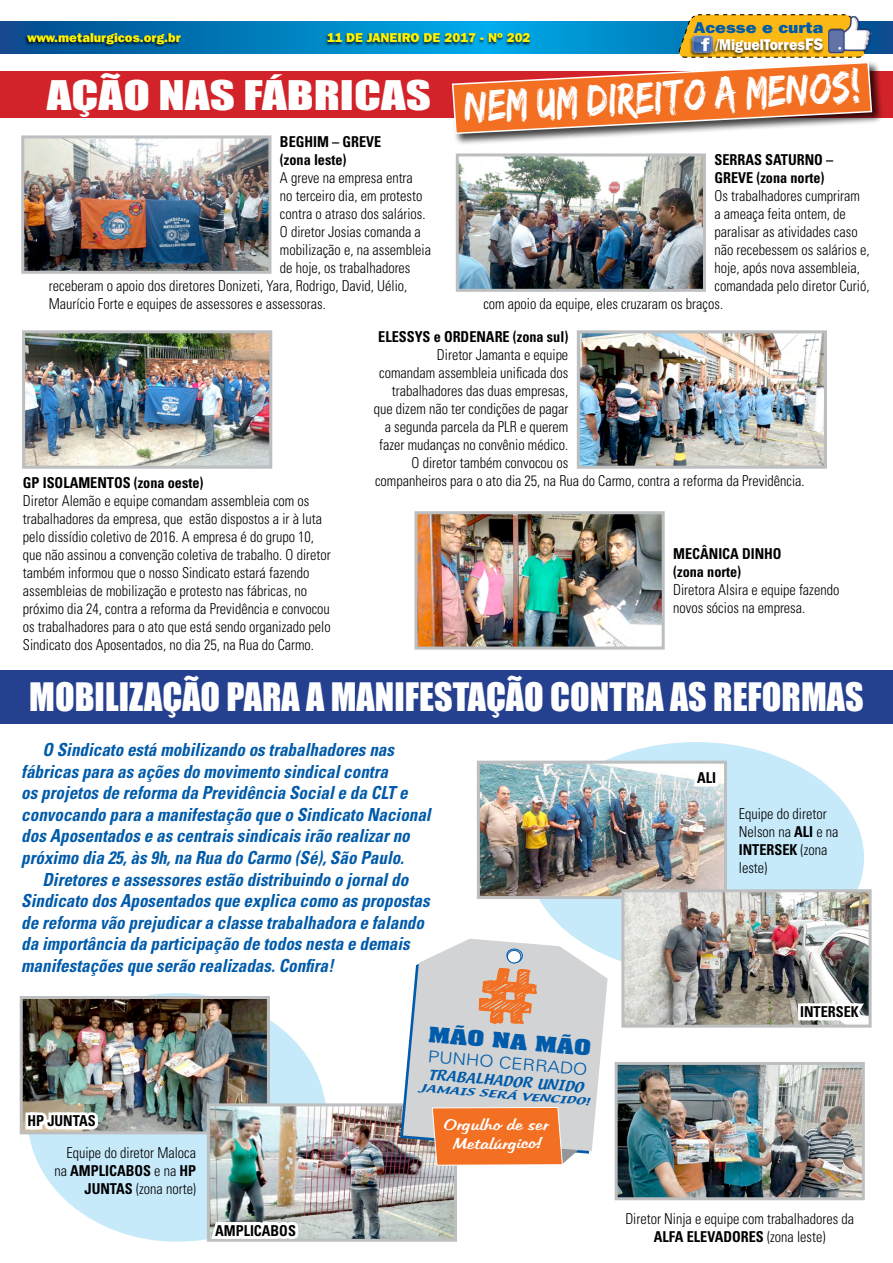
<style>
.page{position:relative;width:893px;height:1263px;background:#fff}
.page>*{position:absolute;margin:0;border:0;box-sizing:border-box;transform-origin:0 0}
.t1{font:39.15px "Edo";color:#fff;scale:.8 1}
.t2{font:37.5px "Impact";color:#fff;scale:1.3 1}
.t3{font:36px "Impact";color:#fff}
.t4{font:700 18.15px "Aachen";color:#005baa;scale:1.29 1}
.t5{font:italic 700 condensed 18px/21.6px "Univers";color:#005baa;scale:.95 1}
.t6{font:300 16.35px "Univers";color:#005baa;scale:1.14 1}
.t7{font:800 15.45px/17.4px "Franklin Gothic IT Cby BT";color:#fff;text-align:right;scale:.88 1}
.t8{font:italic 15.45px/18.5px "Tabitha";color:#fff;text-align:center;scale:1.23 1}
.t9{font:300 condensed 15px/18px "Univers";color:#000;scale:.95 1}
.t10{font:700 condensed 15px/18px "Univers";color:#000;scale:.95 1}
.t11{font:800 12.75px "Franklin Gothic IT Cby BT";color:#fff200}
.t12{font:12.6px "Textile";color:#005baa;scale:1.14 1}
.t13{font:8.85px "Textile";color:#005baa;scale:1.63 1}
.s1{color:#005baa}
.s2{font-size:16.65px}
.s3{font-weight:700}
</style>
<div class="page">
<div style="left:0;top:71px;width:893px;height:47px;background:#d2232a"></div>
<div style="left:0;top:670px;width:893px;height:54px;background:#25408f"></div>
<svg style="left:0;top:22px;width:893px;height:31px;background:#0273b3"></svg>
<div style="left:24px;top:33px;width:157px;height:14px;background:#000;opacity:.75"></div>
<div style="left:324px;top:32px;width:206px;height:13px;background:#000;opacity:.75"></div>
<div style="left:450px;top:61px;width:434px;height:84px;background:#000;opacity:.75"></div>
<svg style="left:451px;top:14px;width:422px;height:121px"></svg>
<img style="left:25px;top:139px;width:242px;height:131px">
<div style="left:21px;top:135px;width:250px;height:139px;border:3px solid #bcbec0"></div>
<img style="left:26px;top:334px;width:242px;height:131px">
<div style="left:22px;top:330px;width:250px;height:139px;border:3px solid #bcbec0"></div>
<img style="left:460px;top:157px;width:242px;height:131px">
<div style="left:456px;top:153px;width:250px;height:139px;border:3px solid #bcbec0"></div>
<img style="left:418px;top:515px;width:243px;height:130px">
<div style="left:414px;top:511px;width:251px;height:138px;border:3px solid #bcbec0"></div>
<img style="left:581px;top:334px;width:242px;height:131px">
<div style="left:577px;top:330px;width:250px;height:139px;border:3px solid #bcbec0"></div>
<div style="left:528px;top:742px;width:336px;height:231px;background:#c7eafb;border-radius:50%"></div>
<img style="left:481px;top:765px;width:242px;height:130px">
<div style="left:477px;top:761px;width:250px;height:138px;border:3px solid #bcbec0"></div>
<img style="left:625px;top:893px;width:243px;height:131px">
<div style="left:621px;top:889px;width:251px;height:139px;border:3px solid #bcbec0"></div>
<svg style="left:689px;top:742px;width:29px;height:49px"></svg>
<div style="left:710px;top:770px;width:8px;height:16px;border:6px solid #fff"></div>
<svg style="left:799px;top:974px;width:70px;height:54px"></svg>
<div style="left:28px;top:993px;width:298px;height:249px;background:#c7eafb;border-radius:50%"></div>
<img style="left:24px;top:1000px;width:242px;height:130px">
<div style="left:20px;top:996px;width:250px;height:138px;border:3px solid #bcbec0"></div>
<img style="left:211px;top:1107px;width:242px;height:131px">
<div style="left:207px;top:1103px;width:250px;height:139px;border:3px solid #bcbec0"></div>
<img style="left:619px;top:1066px;width:242px;height:130px">
<div style="left:615px;top:1062px;width:250px;height:138px;border:3px solid #bcbec0"></div>
<img style="left:207px;top:1169px;width:94px;height:73px">
<img style="left:23px;top:1060px;width:78px;height:97px">
<svg style="left:400px;top:935px;width:209px;height:231px;background:#d9c4b7"></svg>
<p class="t11" style="left:28px;top:29px;width:155px">www.metalurgicos.org.br</p>
<p class="t11" style="left:327px;top:29px;width:205px">11 DE JANEIRO DE 2017 - Nº 202</p>
<p class="t7" style="left:694px;top:18px;width:148px"><span class="s1">Acesse e curta </span>/MiguelTorres<span class="s2">FS</span></p>
<h1 class="t1" style="left:463px;top:88px;width:498px;rotate:-3deg">NEM UM DIREITO A MENOS!</h1>
<p class="t10" style="left:714px;top:150px;width:126px">SERRAS SATURNO –<br>GREVE (zona norte)</p>
<p class="t9" style="left:714px;top:187px;width:155px">Os trabalhadores cumpriram</p>
<p class="t9" style="left:714px;top:205px;width:140px">a ameaça feita ontem, de</p>
<p class="t9" style="left:714px;top:223px;width:152px">paralisar as atividades caso</p>
<p class="t9" style="left:714px;top:241px;width:165px">não recebessem os salários e,</p>
<p class="t9" style="left:714px;top:259px;width:155px">hoje, após nova assembleia,</p>
<p class="t9" style="left:714px;top:277px;width:165px">comandada pelo diretor Curió,</p>
<p class="t9" style="left:483px;top:295px;width:254px">com apoio da equipe, eles cruzaram os braços.</p>
<h2 class="t2" style="left:47px;top:66px;width:297px">AÇÃO NAS FÁBRICAS</h2>
<p class="t10" style="left:280px;top:132px;width:108px">BEGHIM – GREVE (zona leste)</p>
<p class="t9" style="left:280px;top:169px;width:141px">A greve na empresa entra</p>
<p class="t9" style="left:280px;top:187px;width:151px">no terceiro dia, em protesto</p>
<p class="t9" style="left:280px;top:205px;width:155px">contra o atraso dos salários.</p>
<p class="t9" style="left:280px;top:223px;width:150px">O diretor Josias comanda a</p>
<p class="t9" style="left:280px;top:241px;width:161px">mobilização e, na assembleia</p>
<p class="t9" style="left:280px;top:259px;width:139px">de hoje, os trabalhadores</p>
<p class="t9" style="left:49px;top:277px;width:379px">receberam o apoio dos diretores Donizeti, Yara, Rodrigo, David, Uélio,</p>
<p class="t9" style="left:49px;top:295px;width:293px">Maurício Forte e equipes de assessores e assessoras.</p>
<p class="t10" style="left:378px;top:327px;width:202px">ELESSYS e ORDENARE (zona sul)</p>
<p class="t9" style="left:437px;top:345px;width:140px">Diretor Jamanta e equipe</p>
<p class="t9" style="left:379px;top:363px;width:201px">comandam assembleia unificada dos</p>
<p class="t9" style="left:392px;top:381px;width:187px">trabalhadores das duas empresas,</p>
<p class="t9" style="left:374px;top:399px;width:206px">que dizem não ter condições de pagar</p>
<p class="t9" style="left:385px;top:417px;width:195px">a segunda parcela da PLR e querem</p>
<p class="t9" style="left:379px;top:435px;width:201px">fazer mudanças no convênio médico.</p>
<p class="t9" style="left:412px;top:453px;width:166px">O diretor também convocou os</p>
<p class="t9" style="left:375px;top:471px;width:454px">companheiros para o ato dia 25, na Rua do Carmo, contra a reforma da Previdência.</p>
<p class="t10" style="left:23px;top:473px;width:192px">GP ISOLAMENTOS (zona oeste)</p>
<p class="t9" style="left:23px;top:491px;width:325px">Diretor Alemão e equipe comandam assembleia com os trabalhadores da empresa, que estão dispostos a ir à luta pelo dissídio coletivo de 2016. A empresa é do grupo 10, que não assinou a convenção coletiva de trabalho. O diretor também informou que o nosso Sindicato estará fazendo assembleias de mobilização e protesto nas fábricas, no próximo dia 24, contra a reforma da Previdência e convocou os trabalhadores para o ato que está sendo organizado pelo Sindicato dos Aposentados, no dia 25, na Rua do Carmo.</p>
<p class="t10" style="left:673px;top:545px;width:116px">MECÂNICA DINHO (zona norte)</p>
<p class="t9" style="left:673px;top:581px;width:176px">Diretora Alsira e equipe fazendo novos sócios na empresa.</p>
<h3 class="t3" style="left:29px;top:669px;width:836px">MOBILIZAÇÃO PARA A MANIFESTAÇÃO CONTRA AS REFORMAS</h3>
<p class="t5" style="left:21px;top:738px;width:432px;text-indent:21px">O Sindicato está mobilizando os trabalhadores nas fábricas para as ações do movimento sindical contra<br>os projetos de reforma da Previdência Social e da CLT e convocando para a manifestação que o Sindicato Nacional dos Aposentados e as centrais sindicais irão realizar no próximo dia 25, às 9h, na Rua do Carmo (Sé), São Paulo.</p>
<p class="t5" style="left:21px;top:868px;width:431px;text-indent:21px">Diretores e assessores estão distribuindo o jornal do Sindicato dos Aposentados que explica como as propostas de reforma vão prejudicar a classe trabalhadora e falando da importância da participação de todos nesta e demais manifestações que serão realizadas. Confira!</p>
<p class="t10" style="left:28px;top:1112px;width:73px">HP JUNTAS</p>
<p class="t9" style="left:54px;top:1143px;width:151px;text-align:right">Equipe do diretor Maloca na <span class="s3">AMPLICABOS</span> e na <span class="s3">HP<br>JUNTAS</span> (zona norte)</p>
<p class="t10" style="left:215px;top:1221px;width:87px">AMPLICABOS</p>
<p class="t4" style="left:430px;top:1021px;width:128px;rotate:5deg">MÃO NA MÃO</p>
<p class="t6" style="left:429px;top:1046px;width:142px;rotate:5deg">PUNHO CERRADO</p>
<p class="t12" style="left:430px;top:1065px;width:138px;rotate:5deg">TRABALHADOR UNIDO</p>
<p class="t13" style="left:420px;top:1081px;width:106px;rotate:5deg">JAMAIS SERÁ VENCIDO!</p>
<p class="t8" style="left:443px;top:1115px;width:91px">Orgulhodeser<br>Metalúrgico!</p>
<p class="t10" style="left:697px;top:769px;width:21px">ALI</p>
<p class="t9" style="left:739px;top:804px;width:106px">Equipe do diretor<br>Nelson na <span class="s3">ALI</span> e na<br><span class="s3">INTERSEK</span> (zona leste)</p>
<p class="t10" style="left:800px;top:1003px;width:63px">INTERSEK</p>
<p class="t9" style="left:625px;top:1209px;width:242px;text-align:center">Diretor Ninja e equipe com trabalhadores da<br><span class="s3">ALFA ELEVADORES</span> (zona leste)</p>
</div>
